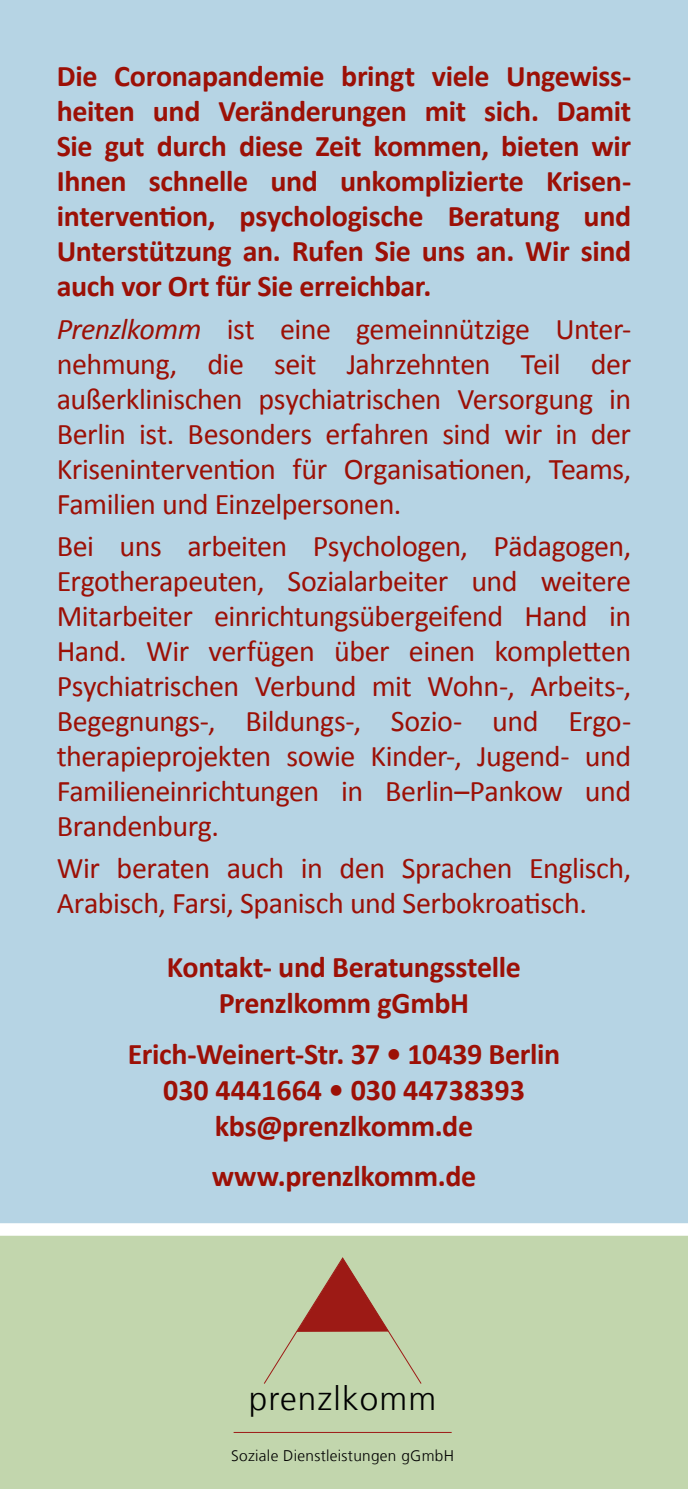
<style>
.page{position:relative;width:688px;height:1489px;background:#fff}
.page>*{position:absolute;margin:0;border:0;box-sizing:border-box;transform-origin:0 0}
.t1{font:300 33.25px "Frutiger LT";letter-spacing:.035em;color:#000}
.t2{font:30px/35px "Calibri";letter-spacing:-.015em;color:#9c1006;text-align:justify}
.t3{font:700 30px/35px "Calibri";letter-spacing:-.01em;color:#9c1006;text-align:justify}
.t4{font:300 15.5px "Frutiger LT";letter-spacing:.02em;color:#000}
.s1{font-style:italic}
</style>
<div class="page">
<div style="left:0;top:0;width:687px;height:1229px;background:#b6d4e4"></div>
<div style="left:0;top:1229px;width:687px;height:259px;background:#c2d6ad"></div>
<svg style="left:264px;top:1257px;width:157px;height:126px"></svg>
<hr style="left:233px;top:1431px;width:218px;height:1px;background:#9d1a15">
<div style="left:0;top:1223px;width:687px;height:12px;background:#fff"></div>
<p class="t3" style="left:57px;top:57px;width:576px">Die Coronapandemie bringt viele Ungewiss&shy;heiten und Veränderungen mit sich. Damit Sie gut durch diese Zeit kommen, bieten wir Ihnen schnelle und unkomplizierte Krisen&shy;intervention, psychologische Beratung und Unterstützung an. Rufen Sie uns an. Wir sind auch vor Ort für Sie erreichbar.</p>
<p class="t2" style="left:57px;top:309px;width:576px"><span class="s1">Prenzlkomm</span> ist eine gemeinnützige Unter&shy;nehmung, die seit Jahrzehnten Teil der außerklinischen psychiatrischen Versorgung in Berlin ist. Besonders erfahren sind wir in der Krisenintervention für Organisationen, Teams, Familien und Einzelpersonen.</p>
<p class="t2" style="left:57px;top:527px;width:576px">Bei uns arbeiten Psychologen, Pädagogen, Ergotherapeuten, Sozialarbeiter und weitere Mitarbeiter einrichtungsübergeifend Hand in Hand. Wir verfügen über einen kompletten Psychiatrischen Verbund mit Wohn-, Arbeits-, Begegnungs-, Bildungs-, Sozio- und Ergo&shy;therapieprojekten sowie Kinder-, Jugend- und Familieneinrichtungen in Berlin–Pankow und Brandenburg.</p>
<p class="t2" style="left:57px;top:849px;width:576px">Wir beraten auch in den Sprachen Englisch,<br>Arabisch, Farsi, Spanisch und Serbokroatisch.</p>
<p class="t3" style="left:167px;top:948px;width:355px">Kontakt- und Beratungsstelle</p>
<p class="t3" style="left:219px;top:984px;width:252px">Prenzlkomm gGmbH</p>
<p class="t3" style="left:128px;top:1034px;width:434px">Erich-Weinert-Str. 37 • 10439 Berlin</p>
<p class="t3" style="left:163px;top:1070px;width:363px">030 4441664 • 030 44738393</p>
<p class="t3" style="left:215px;top:1106px;width:260px">kbs@prenzlkomm.de</p>
<p class="t3" style="left:211px;top:1156px;width:266px">www.prenzlkomm.de</p>
<p class="t1" style="left:248px;top:1379px;width:189px">prenzlkomm</p>
<p class="t4" style="left:231px;top:1446px;width:224px">Soziale Dienstleistungen gGmbH</p>
</div>
